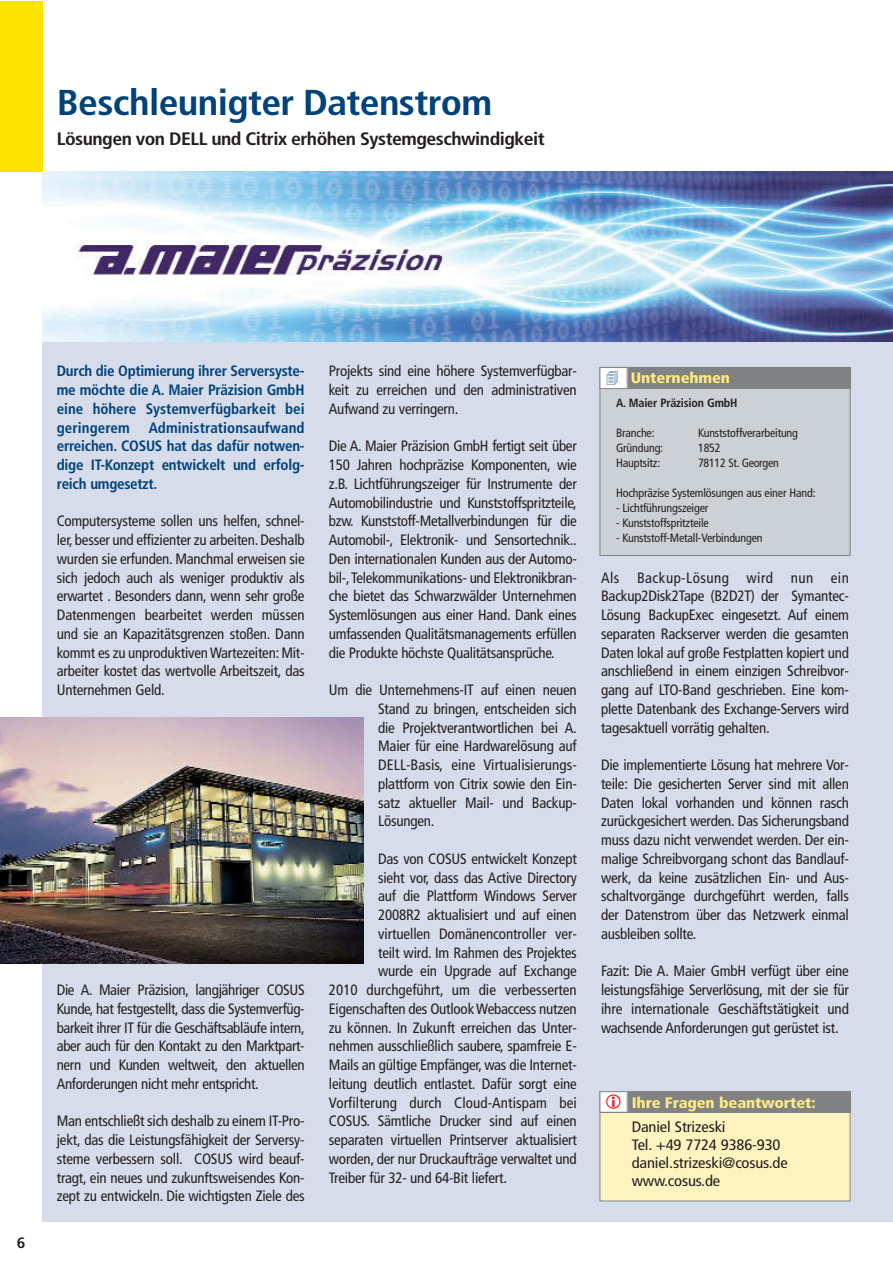
<style>
.page{position:relative;width:893px;height:1263px;background:#fff}
.page>*{position:absolute;margin:0;border:0;box-sizing:border-box;transform-origin:0 0}
.t1{font:700 condensed 36px "Frutiger";letter-spacing:-.015em;color:#00427a;scale:1.1 1}
.t2{font:700 condensed 18px "Frutiger";letter-spacing:-.025em;color:#231f20;scale:1.1 1}
.t3{font:condensed 15.15px/18.1px "Frutiger";letter-spacing:-.01em;color:#231f20;scale:1.1 1}
.t4{font:900 condensed 15.15px "Frutiger";letter-spacing:-.01em;color:#ffeb82;scale:1.1 1}
.t5{font:condensed 15px/18.8px "Frutiger";letter-spacing:-.015em;color:#231f20;text-align:justify}
.t6{font:700 condensed 15px/18.8px "Frutiger";letter-spacing:-.015em;color:#00427a;text-align:justify}
.t7{font:condensed 15px "Frutiger";letter-spacing:.005em;color:#231f20}
.t8{font:700 condensed 15px "Frutiger";color:#231f20;scale:1.1 1}
.t9{font:condensed 12px "Frutiger";letter-spacing:-.015em;color:#231f20}
.t10{font:700 condensed 12px "Frutiger";letter-spacing:-.015em;color:#231f20}
</style>
<div class="page">
<div style="left:43px;top:341px;width:850px;height:881px;background:#d6dcea"></div>
<div style="left:0;top:1px;width:43px;height:170px;background:#ffe300"></div>
<img style="left:43px;top:171px;width:850px;height:170px">
<div style="left:600px;top:367px;width:250px;height:188px;background:#ccd1d5"></div>
<div style="left:600px;top:367px;width:250px;height:189px;border:1px solid #808284"></div>
<div style="left:600px;top:367px;width:250px;height:22px;background:#808284"></div>
<div style="left:600px;top:367px;width:27px;height:22px;background:#fff"></div>
<div style="left:600px;top:367px;width:27px;height:22px;border:1px solid #808284"></div>
<img style="left:0;top:717px;width:363px;height:246px">
<div style="left:600px;top:1092px;width:250px;height:109px;background:#fff4bf"></div>
<div style="left:600px;top:1091px;width:250px;height:22px;background:#808284"></div>
<div style="left:600px;top:1092px;width:27px;height:20px;background:#fff"></div>
<div style="left:600px;top:1091px;width:27px;height:22px;border:1px solid #808284"></div>
<h1 class="t1" style="left:57px;top:88px;width:397px">Beschleunigter Datenstrom</h1>
<p class="t2" style="left:57px;top:131px;width:445px">Lösungen von DELL und Citrix erhöhen Systemgeschwindigkeit</p>
<p class="t8" style="left:17px;top:1237px;width:9px">6</p>
<p class="t6" style="left:57px;top:363px;width:249px">Durch die Optimierung ihrer Serversyste&shy;me möchte die A. Maier Präzision GmbH eine höhere Systemverfügbarkeit bei geringerem</p>
<p class="t6" style="left:57px;top:419px;width:249px;text-indent:92px">Administrationsaufwand erreichen. COSUS hat das dafür notwen&shy;dige IT-Konzept entwickelt und erfolg&shy;reich umgesetzt.</p>
<p class="t5" style="left:57px;top:513px;width:249px">Computersysteme sollen uns helfen, schnel&shy;ler, besser und effizienter zu arbeiten. Deshalb wurden sie erfunden. Manchmal erweisen sie sich jedoch auch als weniger produktiv als erwartet . Besonders dann, wenn sehr große Datenmengen bearbeitet werden müssen und sie an Kapazitätsgrenzen stoßen. Dann kommt es zu unproduktiven Wartezeiten: Mit&shy;arbeiter kostet das wertvolle Arbeitszeit, das Unternehmen Geld.</p>
<p class="t5" style="left:57px;top:982px;width:249px">Die A. Maier Präzision, langjähriger COSUS Kunde, hat festgestellt, dass die Systemverfüg&shy;barkeit ihrer IT für die Geschäftsabläufe intern, aber auch für den Kontakt zu den Marktpart&shy;nern und Kunden weltweit, den aktuellen Anforderungen nicht mehr entspricht.</p>
<p class="t5" style="left:57px;top:1113px;width:249px">Man entschließt sich deshalb zu einem IT-Pro&shy;jekt, das die Leistungsfähigkeit der Serversy&shy;steme verbessern soll. COSUS wird beauf&shy;tragt, ein neues und zukunftsweisendes Kon&shy;zept zu entwickeln. Die wichtigsten Ziele des</p>
<p class="t5" style="left:329px;top:363px;width:249px">Projekts sind eine höhere Systemverfügbar&shy;keit zu erreichen und den administrativen Aufwand zu verringern.</p>
<p class="t5" style="left:329px;top:438px;width:249px">Die A. Maier Präzision GmbH fertigt seit über 150 Jahren hochpräzise Komponenten, wie z.B. Lichtführungszeiger für Instrumente der Automobilindustrie und Kunststoffspritzteile, bzw. Kunststoff-Metallverbindungen für die Automobil-, Elektronik- und Sensortechnik..<br>Den internationalen Kunden aus der Automo&shy;bil-,Telekommunikations- und Elektronikbran&shy;che bietet das Schwarzwälder Unternehmen Systemlösungen aus einer Hand. Dank eines umfassenden Qualitätsmanagements erfüllen die Produkte höchste Qualitätsansprüche.</p>
<p class="t5" style="left:378px;top:682px;width:200px;text-indent:-49px">Um die Unternehmens-IT auf einen neuen Stand zu bringen, entscheiden sich die Projektverantwortlichen bei A.<br>Maier für eine Hardwarelösung auf DELL-Basis, eine Virtualisierungs&shy;plattform von Citrix sowie den Ein&shy;satz aktueller Mail- und Backup-Lösungen.</p>
<p class="t5" style="left:378px;top:850px;width:200px">Das von COSUS entwickelt Konzept</p>
<p class="t5" style="left:378px;top:869px;width:200px">sieht vor, dass das Active Directory</p>
<p class="t5" style="left:378px;top:888px;width:200px">auf die Plattform Windows Server</p>
<p class="t5" style="left:378px;top:907px;width:200px">2008R2 aktualisiert und auf einen</p>
<p class="t5" style="left:378px;top:925px;width:200px">virtuellen Domänencontroller ver-</p>
<p class="t5" style="left:378px;top:944px;width:200px">teilt wird. Im Rahmen des Projektes</p>
<p class="t5" style="left:378px;top:963px;width:200px">wurde ein Upgrade auf Exchange</p>
<p class="t5" style="left:329px;top:982px;width:249px">2010 durchgeführt, um die verbesserten</p>
<p class="t5" style="left:329px;top:1000px;width:249px">Eigenschaften des Outlook Webaccess nutzen</p>
<p class="t5" style="left:329px;top:1019px;width:249px">zu können. In Zukunft erreichen das Unter-</p>
<p class="t5" style="left:329px;top:1038px;width:249px">nehmen ausschließlich saubere, spamfreie E-</p>
<p class="t5" style="left:329px;top:1057px;width:249px">Mails an gültige Empfänger, was die Internet-</p>
<p class="t5" style="left:329px;top:1075px;width:249px">leitung deutlich entlastet. Dafür sorgt eine</p>
<p class="t7" style="left:329px;top:1096px;width:249px">Vorfilterung durch Cloud-Antispam bei</p>
<p class="t5" style="left:329px;top:1113px;width:249px">COSUS. Sämtliche Drucker sind auf einen</p>
<p class="t5" style="left:329px;top:1132px;width:249px">separaten virtuellen Printserver aktualisiert</p>
<p class="t5" style="left:329px;top:1150px;width:249px">worden, der nur Druckaufträge verwaltet und</p>
<p class="t5" style="left:329px;top:1169px;width:180px">Treiber für 32- und 64-Bit liefert.</p>
<p class="t4" style="left:631px;top:371px;width:92px">Unternehmen</p>
<p class="t10" style="left:616px;top:398px;width:123px">A. Maier Präzision GmbH</p>
<p class="t9" style="left:616px;top:428px;width:40px">Branche:</p>
<p class="t9" style="left:698px;top:428px;width:101px">Kunststoffverarbeitung</p>
<p class="t9" style="left:616px;top:443px;width:49px">Gründung:</p>
<p class="t9" style="left:698px;top:443px;width:24px">1852</p>
<p class="t9" style="left:616px;top:458px;width:46px">Hauptsitz:</p>
<p class="t9" style="left:698px;top:458px;width:82px">78112 St. Georgen</p>
<p class="t9" style="left:616px;top:488px;width:201px">Hochpräzise Systemlösungen aus einer Hand:</p>
<p class="t9" style="left:616px;top:503px;width:94px">- Lichtführungszeiger</p>
<p class="t9" style="left:616px;top:518px;width:94px">- Kunststoffspritzteile</p>
<p class="t9" style="left:616px;top:533px;width:148px">- Kunststoff-Metall-Verbindungen</p>
<p class="t5" style="left:601px;top:569px;width:249px">Als Backup-Lösung wird nun ein Backup2Disk2Tape (B2D2T) der Symantec-Lösung BackupExec eingesetzt. Auf einem separaten Rackserver werden die gesamten Daten lokal auf große Festplatten kopiert und anschließend in einem einzigen Schreibvor&shy;gang auf LTO-Band geschrieben. Eine kom&shy;plette Datenbank des Exchange-Servers wird tagesaktuell vorrätig gehalten.</p>
<p class="t5" style="left:601px;top:757px;width:249px">Die implementierte Lösung hat mehrere Vor&shy;teile: Die gesicherten Server sind mit allen Daten lokal vorhanden und können rasch zurückgesichert werden. Das Sicherungsband muss dazu nicht verwendet werden. Der ein&shy;malige Schreibvorgang schont das Bandlauf&shy;werk, da keine zusätzlichen Ein- und Aus&shy;schaltvorgänge durchgeführt werden, falls der Datenstrom über das Netzwerk einmal ausbleiben sollte.</p>
<p class="t5" style="left:601px;top:963px;width:249px">Fazit: Die A. Maier GmbH verfügt über eine leistungsfähige Serverlösung, mit der sie für ihre internationale Geschäftstätigkeit und wachsende Anforderungen gut gerüstet ist.</p>
<p class="t4" style="left:632px;top:1096px;width:169px">Ihre Fragen beantwortet:</p>
<p class="t3" style="left:632px;top:1119px;width:143px">Daniel Strizeski<br>Tel. +49 7724 9386-930 daniel.strizeski@cosus.de www.cosus.de</p>
</div>
